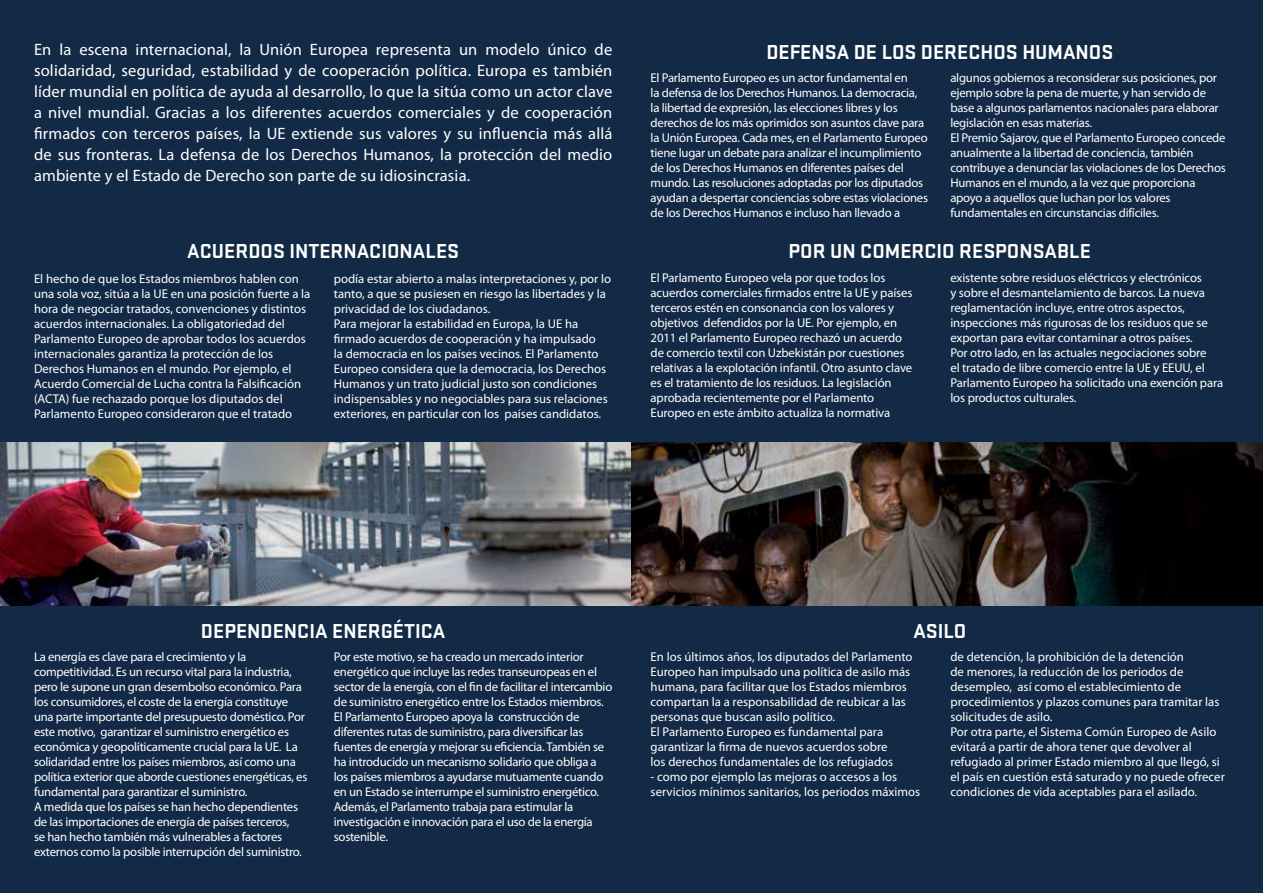
<style>
.page{position:relative;width:1263px;height:893px;background:#122a46}
.page>*{position:absolute;margin:0;border:0;box-sizing:border-box;transform-origin:0 0}
.t1{font:700 21px "Stratum LCG";color:#fff}
.t2{font:16.5px/21px "Myriad Pro";letter-spacing:.01em;color:#fff;text-align:justify}
.t3{font:12.75px/15px "Myriad Pro";letter-spacing:-.01em;color:#fff}
</style>
<div class="page">
<img style="left:0;top:443px;width:1263px;height:162px">
<p class="t2" style="left:34px;top:39px;width:580px">En la escena internacional, la Unión Europea representa un modelo único de solidaridad, seguridad, estabilidad y de cooperación política. Europa es también líder mundial en política de ayuda al desarrollo, lo que la sitúa como un actor clave a nivel mundial. Gracias a los diferentes acuerdos comerciales y de cooperación firmados con terceros países, la UE extiende sus valores y su influencia más allá de sus fronteras. La defensa de los Derechos Humanos, la protección del medio ambiente y el Estado de Derecho son parte de su idiosincrasia.</p>
<h1 class="t1" style="left:187px;top:237px;width:273px">ACUERDOS INTERNACIONALES</h1>
<p class="t3" style="left:34px;top:271px;width:278px">El hecho de que los Estados miembros hablen con una sola voz, sitúa a la UE en una posición fuerte a la hora de negociar tratados, convenciones y distintos acuerdos internacionales. La obligatoriedad del Parlamento Europeo de aprobar todos los acuerdos internacionales garantiza la protección de los Derechos Humanos en el mundo. Por ejemplo, el Acuerdo Comercial de Lucha contra la Falsificación (ACTA) fue rechazado porque los diputados del Parlamento Europeo consideraron que el tratado</p>
<p class="t3" style="left:334px;top:271px;width:279px">podía estar abierto a malas interpretaciones y, por lo tanto, a que se pusiesen en riesgo las libertades y la privacidad de los ciudadanos.<br>Para mejorar la estabilidad en Europa, la UE ha firmado acuerdos de cooperación y ha impulsado<br>la democracia en los países vecinos. El Parlamento Europeo considera que la democracia, los Derechos Humanos y un trato judicial justo son condiciones indispensables y no negociables para sus relaciones exteriores, en particular con los países candidatos.</p>
<h1 class="t1" style="left:766px;top:37px;width:348px">DEFENSA DE LOS DERECHOS HUMANOS</h1>
<p class="t3" style="left:651px;top:70px;width:279px">El Parlamento Europeo es un actor fundamental en<br>la defensa de los Derechos Humanos. La democracia, la libertad de expresión, las elecciones libres y los derechos de los más oprimidos son asuntos clave para la Unión Europea. Cada mes, en el Parlamento Europeo tiene lugar un debate para analizar el incumplimiento de los Derechos Humanos en diferentes países del mundo. Las resoluciones adoptadas por los diputados ayudan a despertar conciencias sobre estas violaciones de los Derechos Humanos e incluso han llevado a</p>
<p class="t3" style="left:950px;top:70px;width:277px">algunos gobiernos a reconsiderar sus posiciones, por ejemplo sobre la pena de muerte, y han servido de base a algunos parlamentos nacionales para elaborar legislación en esas materias.<br>El Premio Sajarov, que el Parlamento Europeo concede anualmente a la libertad de conciencia, también contribuye a denunciar las violaciones de los Derechos Humanos en el mundo, a la vez que proporciona apoyo a aquellos que luchan por los valores fundamentales en circunstancias difíciles.</p>
<h1 class="t1" style="left:788px;top:237px;width:304px">POR UN COMERCIO RESPONSABLE</h1>
<p class="t3" style="left:651px;top:270px;width:263px">El Parlamento Europeo vela por que todos los acuerdos comerciales firmados entre la UE y países terceros estén en consonancia con los valores y objetivos defendidos por la UE. Por ejemplo, en 2011 el Parlamento Europeo rechazó un acuerdo de comercio textil con Uzbekistán por cuestiones relativas a la explotación infantil. Otro asunto clave es el tratamiento de los residuos. La legislación aprobada recientemente por el Parlamento Europeo en este ámbito actualiza la normativa</p>
<p class="t3" style="left:950px;top:270px;width:274px">existente sobre residuos eléctricos y electrónicos<br>y sobre el desmantelamiento de barcos. La nueva reglamentación incluye, entre otros aspectos, inspecciones más rigurosas de los residuos que se exportan para evitar contaminar a otros países.<br>Por otro lado, en las actuales negociaciones sobre<br>el tratado de libre comercio entre la UE y EEUU, el Parlamento Europeo ha solicitado una exención para los productos culturales.</p>
<h1 class="t1" style="left:201px;top:616px;width:246px">DEPENDENCIA ENERGÉTICA</h1>
<p class="t3" style="left:34px;top:649px;width:275px">La energía es clave para el crecimiento y la competitividad. Es un recurso vital para la industria, pero le supone un gran desembolso económico. Para los consumidores, el coste de la energía constituye una parte importante del presupuesto doméstico. Por este motivo, garantizar el suministro energético es económica y geopolíticamente crucial para la UE. La solidaridad entre los países miembros, así como una política exterior que aborde cuestiones energéticas, es fundamental para garantizar el suministro.<br>A medida que los países se han hecho dependientes de las importaciones de energía de países terceros,<br>se han hecho también más vulnerables a factores externos como la posible interrupción del suministro.</p>
<p class="t3" style="left:334px;top:649px;width:280px">Por este motivo, se ha creado un mercado interior energético que incluye las redes transeuropeas en el sector de la energía, con el fin de facilitar el intercambio de suministro energético entre los Estados miembros.<br>El Parlamento Europeo apoya la construcción de diferentes rutas de suministro, para diversificar las fuentes de energía y mejorar su eficiencia. También se ha introducido un mecanismo solidario que obliga a los países miembros a ayudarse mutuamente cuando en un Estado se interrumpe el suministro energético.<br>Además, el Parlamento trabaja para estimular la investigación e innovación para el uso de la energía sostenible.</p>
<h1 class="t1" style="left:913px;top:616px;width:54px">ASILO</h1>
<p class="t3" style="left:651px;top:649px;width:263px">En los últimos años, los diputados del Parlamento Europeo han impulsado una política de asilo más humana, para facilitar que los Estados miembros compartan la a responsabilidad de reubicar a las personas que buscan asilo político.<br>El Parlamento Europeo es fundamental para garantizar la firma de nuevos acuerdos sobre<br>los derechos fundamentales de los refugiados</p>
<p class="t3" style="left:651px;top:769px;width:271px">- como por ejemplo las mejoras o accesos a los servicios mínimos sanitarios, los periodos máximos</p>
<p class="t3" style="left:950px;top:649px;width:276px">de detención, la prohibición de la detención<br>de menores, la reducción de los periodos de desempleo, así como el establecimiento de procedimientos y plazos comunes para tramitar las solicitudes de asilo.<br>Por otra parte, el Sistema Común Europeo de Asilo evitará a partir de ahora tener que devolver al refugiado al primer Estado miembro al que llegó, si el país en cuestión está saturado y no puede ofrecer condiciones de vida aceptables para el asilado.</p>
</div>
